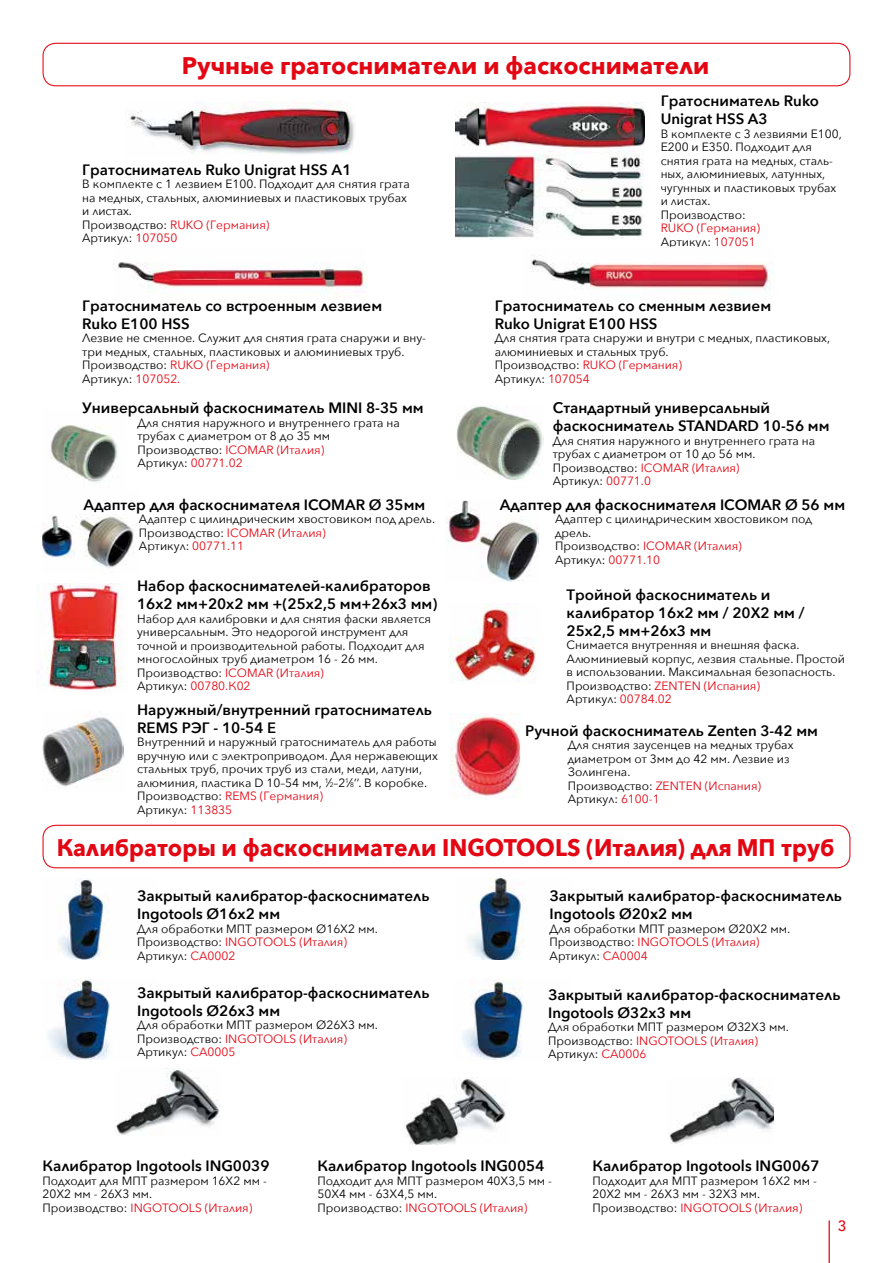
<style>
.page{position:relative;width:893px;height:1263px;background:#fff}
.page>*{position:absolute;margin:0;border:0;box-sizing:border-box;transform-origin:0 0}
.t1{font:700 24px "Avenir Next";color:#e30613;scale:.95 1}
.t2{font:700 24px "Avenir Next";color:#e30613}
.t3{font:600 15px/18px "Avenir Next";color:#000}
.t4{font:500 15px "Avenir";color:#e30613}
.t5{font:12px/13.5px "Avenir Next";color:#000}
.t6{font:12px/13.5px "Avenir Next";color:#e30613}
.s1{color:#e30613}
.s2{font-size:6.6px}
.s3{color:#000}
</style>
<div class="page">
<hr style="left:828px;top:1220px;width:2px;height:43px;background:#e30613">
<div style="left:43px;top:43px;width:807px;height:43px;border:1px solid #e30613;border-radius:13px"></div>
<img style="left:129px;top:102px;width:226px;height:52px">
<img style="left:455px;top:102px;width:189px;height:137px">
<img style="left:114px;top:262px;width:253px;height:35px">
<img style="left:531px;top:255px;width:242px;height:35px">
<img style="left:50px;top:425px;width:68px;height:58px">
<img style="left:43px;top:514px;width:91px;height:54px">
<img style="left:43px;top:717px;width:80px;height:70px">
<img style="left:456px;top:405px;width:87px;height:75px">
<img style="left:446px;top:501px;width:93px;height:81px">
<img style="left:451px;top:714px;width:69px;height:85px">
<img style="left:450px;top:603px;width:86px;height:78px">
<img style="left:116px;top:1069px;width:104px;height:67px">
<img style="left:404px;top:1077px;width:102px;height:67px">
<img style="left:669px;top:1077px;width:105px;height:67px">
<div style="left:43px;top:825px;width:807px;height:43px;border:1px solid #e30613;border-radius:13px"></div>
<img style="left:58px;top:879px;width:49px;height:80px">
<img style="left:469px;top:879px;width:55px;height:80px">
<img style="left:48px;top:980px;width:62px;height:80px">
<img style="left:462px;top:980px;width:61px;height:80px">
<img style="left:37px;top:583px;width:86px;height:108px">
<h1 class="t2" style="left:182px;top:44px;width:529px">Ручные гратосниматели и фаскосниматели</h1>
<p class="t3" style="left:82px;top:160px;width:271px">Гратосниматель Ruko Unigrat HSS А1</p>
<p class="t5" style="left:82px;top:177px;width:329px">В комплекте с 1 лезвием Е100. Подходит для снятия грата на медных, стальных, алюминиевых и пластиковых трубах и листах.<br>Производство: <span class="s1">RUKO (Германия)<br></span>Артикул: <span class="s1">107050</span></p>
<p class="t3" style="left:82px;top:296px;width:301px">Гратосниматель со встроенным лезвием<br>Ruko E100 HSS</p>
<p class="t5" style="left:82px;top:331px;width:345px">Лезвие не сменное. Служит для снятия грата снаружи и вну&shy;три медных, стальных, пластиковых и алюминиевых труб.<br>Производство: <span class="s1">RUKO (Германия)<br></span>Артикул: <span class="s1">107052.</span></p>
<p class="t3" style="left:82px;top:399px;width:343px">Универсальный фаскосниматель MINI 8-35 мм</p>
<p class="t5" style="left:137px;top:415px;width:264px">Для снятия наружного и внутреннего грата на трубах с диаметром от 8 до 35 мм<br>Производство: <span class="s1">ICOMAR (Италия)<br></span>Артикул: <span class="s1">00771.02</span></p>
<p class="t3" style="left:84px;top:495px;width:343px">Адаптер для фаскоснимателя ICOMAR Ø 35мм</p>
<p class="t5" style="left:139px;top:512px;width:298px">Адаптер с цилиндрическим хвостовиком под дрель.<br>Производство: <span class="s1">ICOMAR (Италия)<br></span>Артикул: <span class="s1">00771.11</span></p>
<p class="t3" style="left:137px;top:577px;width:302px">Набор фаскоснимателей-калибраторов<br>16x2 мм+20x2 мм +(25x2,5 мм+26x3 мм)</p>
<p class="t5" style="left:137px;top:611px;width:295px">Набор для калибровки и для снятия фаски является универсальным. Это недорогой инструмент для точной и производительной работы. Подходит для многослойных труб диаметром 16 - 26 мм.<br>Производство: <span class="s1">ICOMAR (Италия)<br></span>Артикул: <span class="s1">00780.К02</span></p>
<p class="t3" style="left:137px;top:700px;width:296px">Наружный/внутренний гратосниматель<br>REMS РЭГ - 10-54 Е</p>
<p class="t5" style="left:137px;top:735px;width:302px">Внутренний и наружный гратосниматель для работы вручную или с электроприводом. Для нержавеющих стальных труб, прочих труб из стали, меди, латуни, алюминия, пластика D 10–54 мм, <sup>1</sup>⁄<span class="s2">2</span>–2<sup>1</sup>⁄<span class="s2">8</span>’’. В коробке.<br>Производство: <span class="s1">REMS (Германия)<br></span>Артикул: <span class="s1">113835</span></p>
<p class="t3" style="left:661px;top:92px;width:160px">Гратосниматель Ruko<br>Unigrat HSS A3</p>
<p class="t5" style="left:661px;top:126px;width:183px">В комплекте с 3 лезвиями Е100,<br>Е200 и Е350. Подходит для снятия грата на медных, сталь&shy;ных, алюминиевых, латунных, чугунных и пластиковых трубах и листах.<br>Производство:</p>
<p class="t6" style="left:661px;top:221px;width:101px">RUKO (Германия)<br><span class="s3">Артикул:</span> 107051</p>
<p class="t3" style="left:495px;top:296px;width:278px">Гратосниматель со сменным лезвием<br>Ruko Unigrat E100 HSS</p>
<p class="t5" style="left:495px;top:331px;width:337px">Для снятия грата снаружи и внутри с медных, пластиковых, алюминиевых и стальных труб.<br>Производство: <span class="s1">RUKO (Германия)<br></span>Артикул: <span class="s1">107054</span></p>
<p class="t3" style="left:553px;top:399px;width:278px">Стандартный универсальный фаскосниматель STANDARD 10-56 мм</p>
<p class="t5" style="left:553px;top:433px;width:264px">Для снятия наружного и внутреннего грата на трубах с диаметром от 10 до 56 мм.<br>Производство: <span class="s1">ICOMAR (Италия)<br></span>Артикул: <span class="s1">00771.0</span></p>
<p class="t3" style="left:500px;top:495px;width:347px">Адаптер для фаскоснимателя ICOMAR Ø 56 мм</p>
<p class="t5" style="left:555px;top:512px;width:258px">Адаптер с цилиндрическим хвостовиком под дрель.<br>Производство: <span class="s1">ICOMAR (Италия)<br></span>Артикул: <span class="s1">00771.10</span></p>
<p class="t3" style="left:567px;top:585px;width:240px">Тройной фаскосниматель и калибратор 16x2 мм / 20X2 мм /<br>25x2,5 мм+26x3 мм</p>
<p class="t5" style="left:567px;top:638px;width:280px">Снимается внутренняя и внешняя фаска.<br>Алюминиевый корпус, лезвия стальные. Простой в использовании. Максимальная безопасность.<br>Производство: <span class="s1">ZENTEN (Испания)<br></span>Артикул: <span class="s1">00784.02</span></p>
<p class="t3" style="left:525px;top:721px;width:294px">Ручной фаскосниматель Zenten 3-42 мм</p>
<p class="t5" style="left:568px;top:738px;width:227px">Для снятия заусенцев на медных трубах диаметром от 3мм до 42 мм. Лезвие из<br>Золингена.<br>Производство: <span class="s1">ZENTEN (Испания)<br></span>Артикул: <span class="s1">6100-1</span></p>
<h1 class="t1" style="left:57px;top:826px;width:820px">Калибраторы и фаскосниматели INGOTOOLS (Италия) для МП труб</h1>
<p class="t3" style="left:137px;top:886px;width:294px">Закрытый калибратор-фаскосниматель<br>Ingotools Ø16х2 мм</p>
<p class="t5" style="left:137px;top:921px;width:242px">Для обработки МПТ размером Ø16X2 мм.<br>Производство: <span class="s1">INGOTOOLS (Италия)<br></span>Артикул: <span class="s1">CA0002</span></p>
<p class="t3" style="left:550px;top:886px;width:294px">Закрытый калибратор-фаскосниматель<br>Ingotools Ø20х2 мм</p>
<p class="t5" style="left:550px;top:921px;width:242px">Для обработки МПТ размером Ø20X2 мм.<br>Производство: <span class="s1">INGOTOOLS (Италия)<br></span>Артикул: <span class="s1">CA0004</span></p>
<p class="t3" style="left:137px;top:983px;width:294px">Закрытый калибратор-фаскосниматель<br>Ingotools Ø26х3 мм</p>
<p class="t5" style="left:137px;top:1018px;width:242px">Для обработки МПТ размером Ø26X3 мм.<br>Производство: <span class="s1">INGOTOOLS (Италия)<br></span>Артикул: <span class="s1">CA0005</span></p>
<p class="t3" style="left:548px;top:985px;width:294px">Закрытый калибратор-фаскосниматель<br>Ingotools Ø32х3 мм</p>
<p class="t5" style="left:548px;top:1020px;width:242px">Для обработки МПТ размером Ø32X3 мм.<br>Производство: <span class="s1">INGOTOOLS (Италия)<br></span>Артикул: <span class="s1">CA0006</span></p>
<p class="t3" style="left:43px;top:1157px;width:229px">Калибратор Ingotools ING0039</p>
<p class="t5" style="left:43px;top:1173px;width:226px">Подходит для МПТ размером 16X2 мм -<br>20X2 мм - 26X3 мм.<br>Производство: <span class="s1">INGOTOOLS (Италия)</span></p>
<p class="t3" style="left:317px;top:1157px;width:229px">Калибратор Ingotools ING0054</p>
<p class="t5" style="left:317px;top:1173px;width:236px">Подходит для МПТ размером 40X3,5 мм -<br>50X4 мм - 63X4,5 мм.<br>Производство: <span class="s1">INGOTOOLS (Италия)</span></p>
<p class="t3" style="left:592px;top:1157px;width:229px">Калибратор Ingotools ING0067</p>
<p class="t5" style="left:592px;top:1173px;width:226px">Подходит для МПТ размером 16X2 мм -<br>20X2 мм - 26X3 мм - 32X3 мм.<br>Производство: <span class="s1">INGOTOOLS (Италия)</span></p>
<p class="t4" style="left:838px;top:1213px;width:10px">3</p>
</div>
